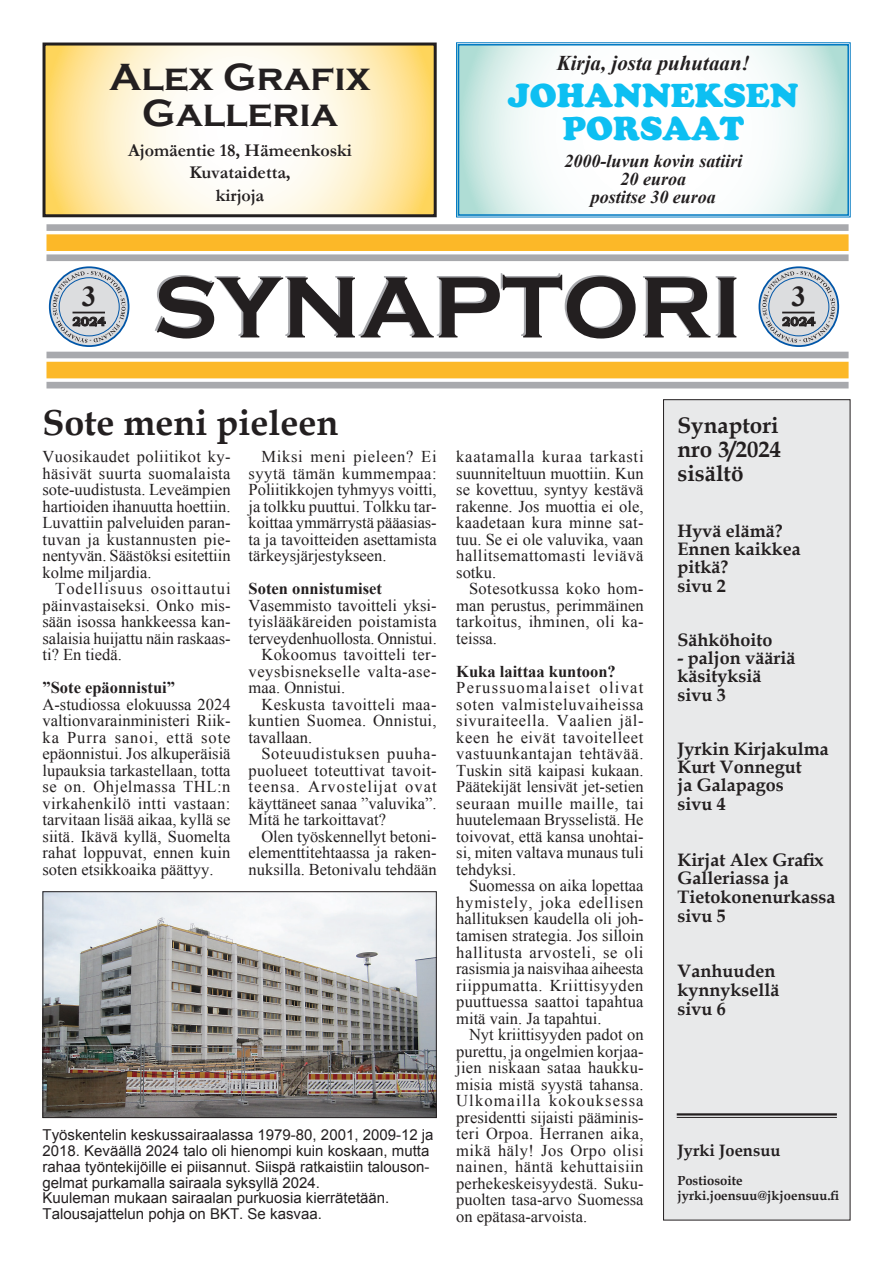
<style>
.page{position:relative;width:893px;height:1263px;background:#fff}
.page>*{position:absolute;margin:0;border:0;box-sizing:border-box;transform-origin:0 0}
.t1{font:700 89.85px "Copperplate Gothic";color:#231f20}
.t2{font:700 39px/36px "Copperplate Gothic";color:#231f20;text-align:center}
.t3{font:700 36px "Book Antiqua";color:#231f20}
.t4{font:33px/33px "Cooper Black Std";color:#0dbff2;text-align:center}
.t5{font:700 28.8px "Times New Roman";color:#231f20}
.t6{font:700 22.5px/24px "Book Antiqua";color:#231f20;text-align:justify}
.t7{font:italic 700 21px "Times New Roman";color:#231f20}
.t8{font:700 18px/18.1px "Book Antiqua";color:#231f20}
.t9{font:700 18px/22.5px "Garamond";color:#231f20;text-align:center}
.t10{font:italic 700 18px/18px "Times New Roman";color:#231f20;text-align:center}
.t11{font:16.5px/16.5px "Times New Roman";color:#231f20;text-align:justify}
.t12{font:700 16.5px "Times New Roman";color:#231f20}
.t13{font:16.5px "Times New Roman";letter-spacing:.02em;color:#231f20}
.t14{font:16.5px "Times New Roman";letter-spacing:.035em;color:#231f20}
.t15{font:16.5px "Times New Roman";letter-spacing:.06em;color:#231f20}
.t16{font:16.5px "Times New Roman";letter-spacing:.025em;color:#231f20}
.t17{font:16.5px "Times New Roman";letter-spacing:.03em;color:#231f20}
.t18{font:16.5px "Times New Roman";letter-spacing:.045em;color:#231f20}
.t19{font:700 16.5px "Book Antiqua";color:#231f20}
.t20{font:15px/15.8px "Arial";color:#231f20}
.t21{font:700 13.05px/15px "Book Antiqua";color:#231f20}
.t22{font:700 12.6px "Bookman Old Style";color:#231f20}
</style>
<div class="page">
<div style="left:46px;top:224px;width:803px;height:7px;background:#a8a9ad"></div>
<div style="left:46px;top:254px;width:803px;height:7px;background:#a8a9ad"></div>
<div style="left:46px;top:234px;width:803px;height:17px;background:#fcb828"></div>
<div style="left:46px;top:352px;width:803px;height:6px;background:#a8a9ad"></div>
<div style="left:46px;top:382px;width:803px;height:6px;background:#a8a9ad"></div>
<div style="left:46px;top:362px;width:803px;height:16px;background:#fcb828"></div>
<div style="left:663px;top:400px;width:187px;height:820px;background:#e8e9ea"></div>
<div style="left:663px;top:399px;width:187px;height:821px;border:1px solid #231f20"></div>
<svg style="left:759px;top:267px;width:79px;height:79px"></svg>
<div style="left:758px;top:266px;width:81px;height:81px;border:2px solid #0156a8;border-radius:50%"></div>
<svg style="left:762px;top:271px;width:73px;height:72px;background:#bec5cd"></svg>
<hr style="left:782px;top:312px;width:33px;height:1px;background:#231f20">
<svg style="left:456px;top:42px;width:395px;height:175px"></svg>
<div style="left:458px;top:44px;width:391px;height:172px;border:2px solid #0079c2"></div>
<svg style="left:47px;top:47px;width:386px;height:166px"></svg>
<div style="left:43px;top:43px;width:394px;height:174px;border:3px solid #231f20"></div>
<svg style="left:50px;top:267px;width:79px;height:79px"></svg>
<div style="left:49px;top:266px;width:80px;height:81px;border:2px solid #0156a8;border-radius:50%"></div>
<svg style="left:53px;top:271px;width:72px;height:72px;background:#bec5cd"></svg>
<hr style="left:73px;top:312px;width:32px;height:1px;background:#231f20">
<hr style="left:677px;top:1113px;width:160px;height:2px;background:#231f20">
<hr style="left:677px;top:1117px;width:160px;height:1px;background:#231f20">
<img style="left:45px;top:893px;width:390px;height:223px">
<div style="left:43px;top:891px;width:394px;height:227px;border:1px solid #231f20"></div>
<h2 class="t2" style="left:110px;top:60px;width:262px">Alex Grafix<br>Galleria</h2>
<p class="t9" style="left:128px;top:138px;width:225px">Ajomäentie 18, Hämeenkoski<br>Kuvataidetta,<br>kirjoja</p>
<p class="t7" style="left:557px;top:48px;width:195px">Kirja, josta puhutaan!</p>
<h3 class="t4" style="left:508px;top:79px;width:292px">JOHANNEKSEN<br>PORSAAT</h3>
<p class="t10" style="left:564px;top:151px;width:180px">2000-luvun kovin satiiri<br>20 euroa<br>postitse 30 euroa</p>
<h3 class="t5" style="left:82px;top:277px;width:16px">3</h3>
<p class="t22" style="left:73px;top:314px;width:35px">2024</p>
<h1 class="t1" style="left:153px;top:258px;width:590px">SYNAPTORI</h1>
<h3 class="t5" style="left:792px;top:277px;width:16px">3</h3>
<p class="t22" style="left:782px;top:314px;width:35px">2024</p>
<h3 class="t3" style="left:43px;top:401px;width:297px">Sote meni pieleen</h3>
<p class="t11" style="left:43px;top:448px;width:190px">Vuosikaudet poliitikot ky&shy;häsivät suurta suomalaista sote-uudistusta. Leveämpien hartioiden ihanuutta hoettiin.<br>Luvattiin palveluiden paran&shy;tuvan ja kustannusten pie&shy;nentyvän. Säästöksi esitettiin kolme miljardia.</p>
<p class="t11" style="left:43px;top:580px;width:190px;text-indent:13px">Todellisuus osoittautui päinvastaiseksi. Onko mis&shy;sään isossa hankkeessa kan&shy;salaisia huijattu näin raskaas&shy;ti? En tiedä.</p>
<p class="t12" style="left:43px;top:676px;width:134px">”Sote epäonnistui”</p>
<p class="t11" style="left:43px;top:696px;width:190px">A-studiossa elokuussa 2024 valtionvarainministeri Riik&shy;ka Purra sanoi, että sote epäonnistui. Jos alkuperäisiä lupauksia tarkastellaan, totta se on. Ohjelmassa THL:n virkahenkilö intti vastaan: tarvitaan lisää aikaa, kyllä se siitä. Ikävä kyllä, Suomelta rahat loppuvat, ennen kuin soten etsikkoaika päättyy.</p>
<p class="t11" style="left:249px;top:448px;width:190px;text-indent:13px">Miksi meni pieleen? Ei syytä tämän kummempaa:<br>Poliitikkojen tyhmyys voitti, ja tolkku puuttui. Tolkku tar&shy;koittaa ymmärrystä pääasias&shy;ta ja tavoitteiden asettamista tärkeysjärjestykseen.</p>
<p class="t12" style="left:249px;top:577px;width:135px">Soten onnistumiset</p>
<p class="t11" style="left:249px;top:597px;width:190px">Vasemmisto tavoitteli yksi-</p>
<p class="t11" style="left:249px;top:613px;width:190px">tyislääkäreiden poistamista</p>
<p class="t11" style="left:249px;top:630px;width:190px">terveydenhuollosta. Onnistui.</p>
<p class="t16" style="left:261px;top:644px;width:177px">Kokoomus tavoitteli ter-</p>
<p class="t14" style="left:249px;top:660px;width:190px">veysbisnekselle valta-ase-</p>
<p class="t11" style="left:249px;top:679px;width:98px">maa. Onnistui.</p>
<p class="t17" style="left:261px;top:693px;width:177px">Keskusta tavoitteli maa-</p>
<p class="t13" style="left:249px;top:710px;width:190px">kuntien Suomea. Onnistui,</p>
<p class="t11" style="left:249px;top:729px;width:65px">tavallaan.</p>
<p class="t18" style="left:261px;top:743px;width:177px">Soteuudistuksen puuha-</p>
<p class="t13" style="left:249px;top:759px;width:190px">puolueet toteuttivat tavoit-</p>
<p class="t15" style="left:249px;top:776px;width:190px">teensa. Arvostelijat ovat</p>
<p class="t11" style="left:249px;top:795px;width:190px">käyttäneet sanaa ”valuvika”.</p>
<p class="t11" style="left:249px;top:811px;width:139px">Mitä he tarkoittavat?</p>
<p class="t11" style="left:261px;top:828px;width:177px">Olen työskennellyt betoni-</p>
<p class="t11" style="left:249px;top:844px;width:190px">elementtitehtaassa ja raken-</p>
<p class="t11" style="left:249px;top:861px;width:190px">nuksilla. Betonivalu tehdään</p>
<p class="t20" style="left:43px;top:1127px;width:393px">Työskentelin keskussairaalassa 1979-80, 2001, 2009-12 ja 2018. Keväällä 2024 talo oli hienompi kuin koskaan, mutta rahaa työntekijöille ei piisannut. Siispä ratkaistiin talouson&shy;gelmat purkamalla sairaala syksyllä 2024.<br>Kuuleman mukaan sairaalan purkuosia kierrätetään.<br>Talousajattelun pohja on BKT. Se kasvaa.</p>
<p class="t11" style="left:456px;top:448px;width:189px">kaatamalla kuraa tarkasti suunniteltuun muottiin. Kun se kovettuu, syntyy kestävä rakenne. Jos muottia ei ole, kaadetaan kura minne sat&shy;tuu. Se ei ole valuvika, vaan hallitsemattomasti leviävä sotku.</p>
<p class="t11" style="left:456px;top:580px;width:189px;text-indent:13px">Sotesotkussa koko hom&shy;man perustus, perimmäinen tarkoitus, ihminen, oli ka&shy;teissa.</p>
<p class="t12" style="left:456px;top:660px;width:161px">Kuka laittaa kuntoon?</p>
<p class="t11" style="left:456px;top:679px;width:189px">Perussuomalaiset olivat soten valmisteluvaiheissa sivuraiteella. Vaalien jäl&shy;keen he eivät tavoitelleet vastuunkantajan tehtävää.<br>Tuskin sitä kaipasi kukaan.<br>Päätekijät lensivät jet-setien seuraan muille maille, tai huutelemaan Brysselistä. He toivovat, että kansa unohtai&shy;si, miten valtava munaus tuli tehdyksi.</p>
<p class="t11" style="left:456px;top:877px;width:189px;text-indent:13px">Suomessa on aika lopettaa hymistely, joka edellisen hallituksen kaudella oli joh&shy;tamisen strategia. Jos silloin hallitusta arvosteli, se oli rasismia ja naisvihaa aiheesta riippumatta. Kriittisyyden puuttuessa saattoi tapahtua mitä vain. Ja tapahtui.</p>
<p class="t11" style="left:456px;top:1026px;width:189px;text-indent:13px">Nyt kriittisyyden padot on purettu, ja ongelmien korjaa&shy;jien niskaan sataa haukku&shy;misia mistä syystä tahansa.<br>Ulkomailla kokouksessa presidentti sijaisti pääminis&shy;teri Orpoa. Herranen aika, mikä häly! Jos Orpo olisi nainen, häntä kehuttaisiin perhekeskeisyydestä. Suku&shy;puolten tasa-arvo Suomessa on epätasa-arvoista.</p>
<h3 class="t6" style="left:677px;top:414px;width:105px">Synaptori nro 3/2024 sisältö</h3>
<p class="t8" style="left:677px;top:522px;width:125px">Hyvä elämä?<br>Ennen kaikkea pitkä?<br>sivu 2</p>
<p class="t8" style="left:677px;top:631px;width:97px">Sähköhoito</p>
<p class="t8" style="left:677px;top:649px;width:119px">- paljon vääriä käsityksiä sivu 3</p>
<p class="t8" style="left:677px;top:740px;width:153px">Jyrkin Kirjakulma<br>Kurt Vonnegut<br>ja Galapagos<br>sivu 4</p>
<p class="t8" style="left:677px;top:850px;width:159px;line-height:18.6px">Kirjat Alex Grafix<br>Galleriassa ja<br>Tietokonenurkassa sivu 5</p>
<p class="t8" style="left:677px;top:962px;width:103px;line-height:18.6px">Vanhuuden kynnyksellä sivu 6</p>
<p class="t19" style="left:677px;top:1141px;width:105px">Jyrki Joensuu</p>
<p class="t21" style="left:677px;top:1173px;width:163px">Postiosoite jyrki.joensuu@jkjoensuu.fi</p>
</div>
